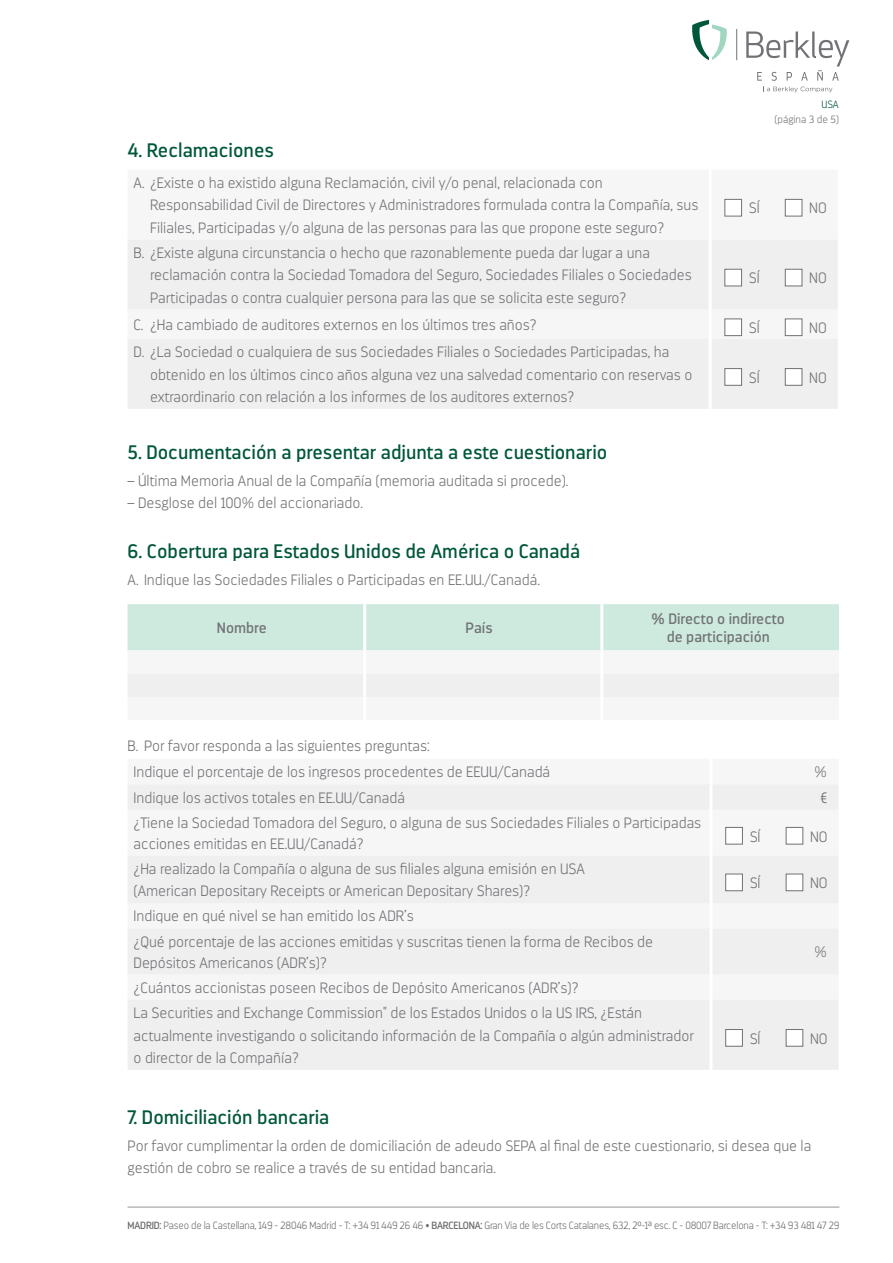
<style>
.page{position:relative;width:893px;height:1263px;background:#fff}
.page>*{position:absolute;margin:0;border:0;box-sizing:border-box;transform-origin:0 0}
.t1{font:19.5px "Darwin";color:#00573c}
.Text_Normal{font:200 15px/22.5px "Darwin";color:#717275}
.t2{font:15px/18px "Darwin";color:#717275;text-align:center}
.t3{font:200 10.5px "Darwin";letter-spacing:-.02em;color:#6c6d70}
.t4{font:200 10.5px "Darwin";color:#717275}
.t5{font:200 10.5px "Darwin";color:#00573c}
.s1{font-weight:400}
</style>
<div class="page">
<hr style="left:128px;top:1207px;width:711px;height:1px;background:#939598">
<svg style="left:692px;top:20px;width:35px;height:40px"></svg>
<hr style="left:736px;top:29px;width:1px;height:31px;background:#717275">
<svg style="left:746px;top:32px;width:103px;height:60px"></svg>
<div style="left:128px;top:240px;width:710px;height:169px;background:#efeff0"></div>
<hr style="left:709px;top:240px;width:3px;height:69px;background:#fff">
<hr style="left:709px;top:309px;width:3px;height:30px;background:#fff">
<hr style="left:709px;top:339px;width:3px;height:70px;background:#fff">
<div style="left:724px;top:199px;width:18px;height:17px;border:1px solid #717275"></div>
<div style="left:785px;top:199px;width:17px;height:17px;background:#fff;border:1px solid #717275"></div>
<div style="left:725px;top:269px;width:17px;height:17px;background:#fff"></div>
<div style="left:724px;top:269px;width:18px;height:17px;border:1px solid #717275"></div>
<div style="left:785px;top:269px;width:17px;height:17px;background:#fff;border:1px solid #717275"></div>
<div style="left:725px;top:319px;width:17px;height:17px;background:#fff"></div>
<div style="left:724px;top:318px;width:18px;height:18px;border:1px solid #717275"></div>
<div style="left:785px;top:318px;width:17px;height:18px;background:#fff;border:1px solid #717275"></div>
<div style="left:725px;top:369px;width:17px;height:16px;background:#fff"></div>
<div style="left:724px;top:368px;width:18px;height:18px;border:1px solid #717275"></div>
<div style="left:785px;top:368px;width:17px;height:18px;background:#fff;border:1px solid #717275"></div>
<div style="left:128px;top:604px;width:711px;height:46px;background:#cee9dd"></div>
<svg style="left:128px;top:650px;width:711px;height:1px"></svg>
<div style="left:128px;top:674px;width:711px;height:23px;background:#efeff0"></div>
<hr style="left:363px;top:604px;width:3px;height:46px;background:#fff">
<hr style="left:600px;top:604px;width:3px;height:46px;background:#fff">
<hr style="left:363px;top:650px;width:3px;height:24px;background:#fff">
<hr style="left:600px;top:650px;width:3px;height:24px;background:#fff">
<hr style="left:363px;top:674px;width:3px;height:23px;background:#fff">
<hr style="left:600px;top:674px;width:3px;height:23px;background:#fff">
<div style="left:128px;top:784px;width:710px;height:286px;background:#efeff0"></div>
<hr style="left:709px;top:784px;width:3px;height:26px;background:#fff">
<hr style="left:709px;top:810px;width:3px;height:46px;background:#fff">
<hr style="left:709px;top:856px;width:3px;height:47px;background:#fff">
<hr style="left:709px;top:903px;width:3px;height:25px;background:#fff">
<hr style="left:709px;top:928px;width:3px;height:46px;background:#fff">
<hr style="left:709px;top:974px;width:3px;height:26px;background:#fff">
<hr style="left:709px;top:1000px;width:3px;height:70px;background:#fff">
<div style="left:726px;top:827px;width:16px;height:17px;background:#fff"></div>
<div style="left:725px;top:827px;width:18px;height:17px;border:1px solid #717275"></div>
<div style="left:786px;top:827px;width:17px;height:17px;background:#fff;border:1px solid #717275"></div>
<div style="left:726px;top:874px;width:16px;height:17px;background:#fff"></div>
<div style="left:725px;top:874px;width:18px;height:17px;border:1px solid #717275"></div>
<div style="left:786px;top:874px;width:17px;height:17px;background:#fff;border:1px solid #717275"></div>
<div style="left:726px;top:1029px;width:16px;height:17px;background:#fff"></div>
<div style="left:725px;top:1029px;width:18px;height:17px;border:1px solid #717275"></div>
<div style="left:786px;top:1029px;width:17px;height:17px;background:#fff;border:1px solid #717275"></div>
<p class="t5" style="left:821px;top:98px;width:19px">USA</p>
<p class="t1" style="left:128px;top:139px;width:148px">4. Reclamaciones</p>
<p class="Text_Normal" style="left:150px;top:172px;width:550px;text-indent:-16px">A. ¿Existe o ha existido alguna Reclamación, civil y/o penal, relacionada con<br>Responsabilidad Civil de Directores y Administradores formulada contra la Compañía, sus<br>Filiales, Participadas y/o alguna de las personas para las que propone este seguro?</p>
<p class="Text_Normal" style="left:150px;top:241px;width:543px;text-indent:-16px">B. ¿Existe alguna circunstancia o hecho que razonablemente pueda dar lugar a una reclamación contra la Sociedad Tomadora del Seguro, Sociedades Filiales o Sociedades<br>Participadas o contra cualquier persona para las que se solicita este seguro?</p>
<p class="t4" style="left:774px;top:113px;width:66px">(página 3 de 5)</p>
<p class="Text_Normal" style="left:749px;top:197px;width:12px">SÍ</p>
<p class="Text_Normal" style="left:809px;top:197px;width:19px">NO</p>
<p class="Text_Normal" style="left:749px;top:267px;width:12px">SÍ</p>
<p class="Text_Normal" style="left:809px;top:267px;width:19px">NO</p>
<p class="Text_Normal" style="left:134px;top:314px;width:405px">C. ¿Ha cambiado de auditores externos en los últimos tres años?</p>
<p class="Text_Normal" style="left:749px;top:317px;width:12px">SÍ</p>
<p class="Text_Normal" style="left:809px;top:317px;width:19px">NO</p>
<p class="Text_Normal" style="left:150px;top:341px;width:544px;text-indent:-16px">D. ¿La Sociedad o cualquiera de sus Sociedades Filiales o Sociedades Participadas, ha obtenido en los últimos cinco años alguna vez una salvedad comentario con reservas o extraordinario con relación a los informes de los auditores externos?</p>
<p class="Text_Normal" style="left:749px;top:366px;width:12px">SÍ</p>
<p class="Text_Normal" style="left:809px;top:366px;width:19px">NO</p>
<p class="t1" style="left:128px;top:440px;width:481px">5. Documentación a presentar adjunta a este cuestionario</p>
<p class="Text_Normal" style="left:128px;top:469px;width:442px">– Última Memoria Anual de la Compañía (memoria auditada si procede).</p>
<p class="Text_Normal" style="left:128px;top:492px;width:237px">– Desglose del 100% del accionariado.</p>
<p class="t1" style="left:128px;top:540px;width:454px">6. Cobertura para Estados Unidos de América o Canadá</p>
<p class="Text_Normal" style="left:128px;top:569px;width:414px">A. Indique las Sociedades Filiales o Participadas en EE.UU./Canadá.</p>
<p class="t2" style="left:217px;top:619px;width:51px">Nombre</p>
<p class="t2" style="left:465px;top:619px;width:29px">País</p>
<p class="t2" style="left:652px;top:610px;width:135px">% Directo o indirecto de participación</p>
<p class="Text_Normal" style="left:128px;top:735px;width:304px">B. Por favor responda a las siguientes preguntas:</p>
<p class="Text_Normal" style="left:134px;top:761px;width:418px">Indique el porcentaje de los ingresos procedentes de EEUU/Canadá</p>
<p class="Text_Normal" style="left:814px;top:761px;width:14px">%</p>
<p class="Text_Normal" style="left:134px;top:786px;width:273px">Indique los activos totales en EE.UU/Canadá</p>
<p class="Text_Normal" style="left:821px;top:786px;width:8px">€</p>
<p class="Text_Normal" style="left:134px;top:812px;width:569px;line-height:21px">¿Tiene la Sociedad Tomadora del Seguro, o alguna de sus Sociedades Filiales o Participadas acciones emitidas en EE.UU/Canadá?</p>
<p class="Text_Normal" style="left:750px;top:825px;width:12px">SÍ</p>
<p class="Text_Normal" style="left:810px;top:825px;width:19px">NO</p>
<p class="Text_Normal" style="left:134px;top:857px;width:453px">¿Ha realizado la Compañía o alguna de sus filiales alguna emisión en USA (American Depositary Receipts or American Depositary Shares)?</p>
<p class="Text_Normal" style="left:750px;top:872px;width:12px">SÍ</p>
<p class="Text_Normal" style="left:810px;top:872px;width:19px">NO</p>
<p class="Text_Normal" style="left:134px;top:904px;width:521px;line-height:25.2px">Indique en qué nivel se han emitido los ADR’s<br>¿Qué porcentaje de las acciones emitidas y suscritas tienen la forma de Recibos de</p>
<p class="Text_Normal" style="left:134px;top:951px;width:195px">Depósitos Americanos (ADR’s)?</p>
<p class="Text_Normal" style="left:814px;top:941px;width:14px">%</p>
<p class="Text_Normal" style="left:134px;top:975px;width:510px;line-height:25.2px">¿Cuántos accionistas poseen Recibos de Depósito Americanos (ADR’s)?<br>La Securities and Exchange Commission" de los Estados Unidos o la US IRS, ¿Están</p>
<p class="Text_Normal" style="left:134px;top:1024px;width:562px">actualmente investigando o solicitando información de la Compañía o algún administrador o director de la Compañía?</p>
<p class="Text_Normal" style="left:750px;top:1027px;width:12px">SÍ</p>
<p class="Text_Normal" style="left:810px;top:1027px;width:19px">NO</p>
<p class="t1" style="left:128px;top:1106px;width:203px">7. Domiciliación bancaria</p>
<p class="Text_Normal" style="left:128px;top:1135px;width:685px">Por favor cumplimentar la orden de domiciliación de adeudo SEPA al final de este cuestionario, si desea que la gestión de cobro se realice a través de su entidad bancaria.</p>
<p class="t3" style="left:128px;top:1219px;width:713px"><span class="s1">MADRID:</span> Paseo de la Castellana, 149 - 28046 Madrid - T: +34 91 449 26 46 • <span class="s1">BARCELONA:</span> Gran Via de les Corts Catalanes, 632, 2º-1ª esc. C - 08007 Barcelona - T: +34 93 481 47 29</p>
</div>
